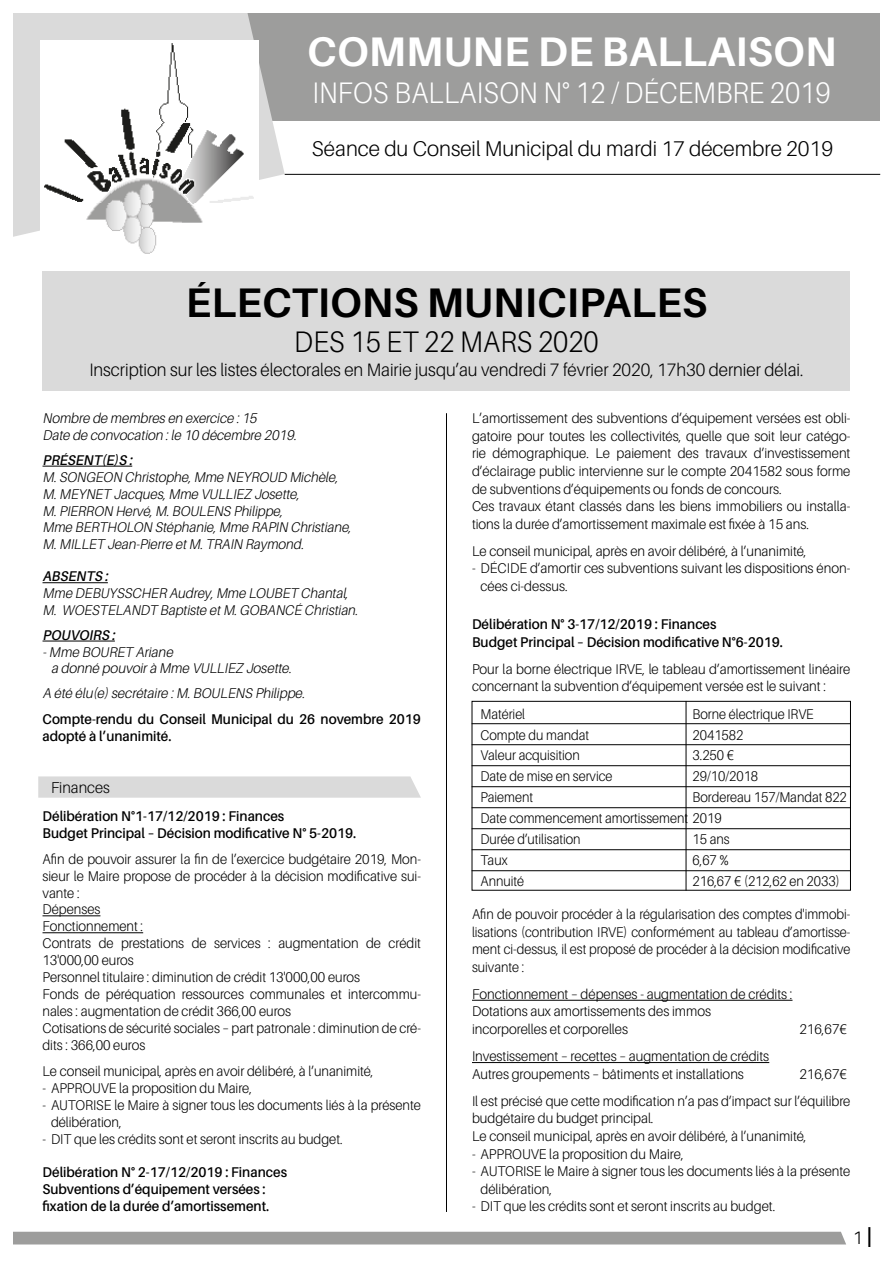
<style>
.page{position:relative;width:893px;height:1263px;background:#fff}
.page>*{position:absolute;margin:0;border:0;box-sizing:border-box;transform-origin:0 0}
.t1{font:700 41.4px "Aileron";letter-spacing:.005em;color:#000}
.t2{font:700 41.4px "Aileron";letter-spacing:.005em;color:#fff}
.t3{font:300 29.7px "Aileron";letter-spacing:.01em;color:#fff;scale:.91 1}
.t4{font:300 29.7px "Aileron";letter-spacing:.01em;color:#000;scale:.91 1}
.t5{font:300 21.3px "Aileron";color:#000}
.t6{font:300 18px "Aileron";color:#000;scale:.95 1}
.t7{font:300 18px "Aileron";color:#000}
.t8{font:300 15.75px "Aileron";color:#000;scale:.95 1}
.t9{font:300 14.1px/17.5px "Aileron";color:#000;scale:.95 1}
.t10{font:300 14.1px/17px "Aileron";color:#000;scale:.94 1}
.t11{font:300 14.1px/17.5px "Aileron";color:#000;scale:.92 1}
.t12{font:italic 300 14.1px/17px "Aileron";color:#000;scale:.95 1}
.t13{font:600 14.1px/17px "Aileron";color:#000;scale:.95 1}
.t14{font:italic 300 14.1px/17px "Aileron";color:#000;scale:.96 1}
.t15{font:italic 600 14.1px "Aileron";color:#000;scale:.95 1}
.s1{font-weight:600;font-size:28.8px}
</style>
<div class="page">
<svg style="left:38px;top:776px;width:383px;height:22px;background:#dbdbdb"></svg>
<div style="left:117px;top:0;width:776px;height:120px;background:#9d9d9c"></div>
<svg style="left:13px;top:13px;width:272px;height:224px;fill:#dadada"></svg>
<img style="left:41px;top:41px;width:217px;height:213px">
<div style="left:0;top:0;width:893px;height:13px;background:#fff"></div>
<div style="left:880px;top:0;width:13px;height:402px;background:#fff"></div>
<hr style="left:285px;top:174px;width:595px;height:1px;background:#000">
<hr style="left:43px;top:466px;width:89px;height:1px;background:#000">
<hr style="left:43px;top:582px;width:65px;height:1px;background:#000">
<hr style="left:43px;top:641px;width:72px;height:1px;background:#000">
<hr style="left:43px;top:915px;width:57px;height:1px;background:#000">
<hr style="left:43px;top:932px;width:100px;height:1px;background:#000">
<hr style="left:472px;top:1000px;width:320px;height:1px;background:#000">
<hr style="left:472px;top:1062px;width:297px;height:1px;background:#000">
<div style="left:13px;top:1232px;width:833px;height:12px;background:#9d9d9c"></div>
<hr style="left:446px;top:413px;width:1px;height:799px;background:#000">
<div style="left:43px;top:271px;width:807px;height:119px;background:#dadada"></div>
<div style="left:472px;top:701px;width:379px;height:190px;border:1px solid #000"></div>
<hr style="left:686px;top:701px;width:1px;height:190px;background:#000">
<hr style="left:472px;top:723px;width:379px;height:1px;background:#000">
<hr style="left:472px;top:744px;width:379px;height:1px;background:#000">
<hr style="left:472px;top:765px;width:379px;height:1px;background:#000">
<hr style="left:472px;top:786px;width:379px;height:1px;background:#000">
<hr style="left:472px;top:807px;width:379px;height:1px;background:#000">
<hr style="left:472px;top:828px;width:379px;height:1px;background:#000">
<hr style="left:472px;top:849px;width:379px;height:1px;background:#000">
<hr style="left:472px;top:870px;width:379px;height:1px;background:#000">
<h1 class="t2" style="left:307px;top:28px;width:531px">COMMUNE DE BALLAISON</h1>
<h2 class="t3" style="left:312px;top:77px;width:571px">INFOS BALLAISON N° 12 / DÉCEMBRE 2019</h2>
<h3 class="t5" style="left:312px;top:137px;width:523px">Séance du Conseil Municipal du mardi 17 décembre 2019</h3>
<h1 class="t1" style="left:186px;top:280px;width:523px">ÉLECTIONS MUNICIPALES</h1>
<h2 class="t4" style="left:294px;top:325px;width:336px">DES 15 ET 22 MARS 2020</h2>
<p class="t6" style="left:89px;top:360px;width:753px">Inscription sur les listes électorales en Mairie jusqu’au vendredi 7 février 2020, 17h30 dernier délai.</p>
<p class="t12" style="left:43px;top:410px;width:272px">Nombre de membres en exercice :15<br>Date de convocation :le 10 décembre 2019.</p>
<p class="t15" style="left:43px;top:452px;width:99px">PRÉSENT(E)S :</p>
<p class="t12" style="left:43px;top:468px;width:327px">M.SONGEON Christophe, Mme NEYROUD Michèle, M.MEYNET Jacques, Mme VULLIEZ Josette, M.PIERRON Hervé, M.BOULENS Philippe,<br>Mme BERTHOLON Stéphanie, Mme RAPIN Christiane, M.MILLET Jean-Pierre etM.TRAIN Raymond.</p>
<p class="t15" style="left:43px;top:569px;width:73px">ABSENTS :</p>
<p class="t12" style="left:43px;top:585px;width:336px">Mme DEBUYSSCHER Audrey, Mme LOUBET Chantal,<br>M. WOESTELANDT Baptiste etM.GOBANCÉ Christian.</p>
<p class="t15" style="left:43px;top:627px;width:81px">POUVOIRS :</p>
<p class="t14" style="left:51px;top:643px;width:255px;text-indent:-9px">-Mme BOURET Ariane<br>a donné pouvoirà Mme VULLIEZ Josette.</p>
<p class="t14" style="left:43px;top:685px;width:278px">A été élu(e)secrétaire :M.BOULENS Philippe.</p>
<p class="t13" style="left:43px;top:711px;width:400px">Compte-rendu du Conseil Municipal du 26 novembre 2019 adopté à l’unanimité.</p>
<p class="t8" style="left:51px;top:779px;width:63px">Finances</p>
<p class="t13" style="left:43px;top:807px;width:332px">Délibération N°1-17/12/2019 : Finances<br>Budget Principal – Décision modificative N° 5-2019.</p>
<p class="t10" style="left:43px;top:850px;width:404px">Afin de pouvoir assurer la fin de l’exercice budgétaire 2019, Mon&shy;sieur le Maire propose de procéder à la décision modificative sui&shy;vante :<br>Dépenses<br>Fonctionnement :<br>Contrats de prestations de services : augmentation de crédit 13'000,00 euros<br>Personnel titulaire : diminution de crédit 13'000,00 euros<br>Fonds de péréquation ressources communales et intercommu&shy;nales : augmentation de crédit 366,00 euros<br>Cotisations de sécurité sociales – part patronale : diminution de cré&shy;dits : 366,00 euros</p>
<p class="t10" style="left:43px;top:1062px;width:354px">Le conseil municipal, après en avoir délibéré, à l’unanimité,</p>
<p class="t10" style="left:43px;top:1079px;width:224px">- APPROUVE la proposition du Maire,</p>
<p class="t10" style="left:51px;top:1096px;width:395px;text-indent:-9px">- AUTORISE le Maire à signer tous les documents liés à la présente délibération,</p>
<p class="t10" style="left:43px;top:1130px;width:321px">- DIT que les crédits sont et seront inscrits au budget.</p>
<p class="t13" style="left:43px;top:1164px;width:259px">Délibération N° 2-17/12/2019 : Finances<br>Subventions d’équipement versées : fixation de la durée d’amortissement.</p>
<p class="t9" style="left:472px;top:410px;width:400px">L’amortissement des subventions d’équipement versées est obli&shy;gatoire pour toutes les collectivités, quelle que soit leur catégo&shy;rie démographique. Le paiement des travaux d’investissement d’éclairage public intervienne sur le compte 2041582 sous forme de subventions d’équipements ou fonds de concours.<br>Ces travaux étant classés dans les biens immobiliers ou installa&shy;tions la durée d’amortissement maximale est fixée à 15 ans.</p>
<p class="t9" style="left:472px;top:542px;width:354px">Le conseil municipal, après en avoir délibéré, à l’unanimité,</p>
<p class="t9" style="left:480px;top:560px;width:391px;text-indent:-9px">- DÉCIDE d’amortir ces subventions suivant les dispositions énon&shy;cées ci-dessus.</p>
<p class="t13" style="left:472px;top:616px;width:329px;line-height:17.5px">Délibération N° 3-17/12/2019 : Finances<br>Budget Principal – Décision modificative N°6-2019.</p>
<p class="t9" style="left:472px;top:660px;width:400px">Pour la borne électrique IRVE, le tableau d’amortissement linéaire concernant la subvention d’équipement versée est le suivant :</p>
<p class="t11" style="left:480px;top:705px;width:50px">Matériel</p>
<p class="t11" style="left:692px;top:705px;width:133px">Borne électrique IRVE</p>
<p class="t11" style="left:480px;top:726px;width:120px">Compte du mandat</p>
<p class="t11" style="left:692px;top:726px;width:57px">2041582</p>
<p class="t11" style="left:480px;top:747px;width:109px">Valeur acquisition</p>
<p class="t11" style="left:692px;top:747px;width:47px">3.250 €</p>
<p class="t11" style="left:480px;top:768px;width:145px">Date de mise en service</p>
<p class="t11" style="left:692px;top:768px;width:73px">29/10/2018</p>
<p class="t11" style="left:480px;top:789px;width:59px">Paiement</p>
<p class="t11" style="left:480px;top:787px;width:400px;line-height:20.9px;text-indent:212px">Bordereau 157/Mandat 822<br>Date commencement amortissement 2019<br>Durée d’utilisation</p>
<p class="t11" style="left:692px;top:830px;width:42px">15 ans</p>
<p class="t11" style="left:480px;top:851px;width:31px">Taux</p>
<p class="t11" style="left:692px;top:851px;width:41px">6,67 %</p>
<p class="t11" style="left:480px;top:872px;width:49px">Annuité</p>
<p class="t11" style="left:692px;top:872px;width:161px">216,67 € (212,62 en 2033)</p>
<p class="t11" style="left:472px;top:905px;width:413px;text-align:justify">Afin de pouvoir procéder à la régularisation des comptes d'immobi&shy;lisations (contribution IRVE) conformément au tableau d’amortisse&shy;ment ci-dessus, il est proposé de procéder à la décision modificative suivante :</p>
<p class="t9" style="left:472px;top:985px;width:339px">Fonctionnement – dépenses - augmentation de crédits :<br>Dotations aux amortissements des immos<br>incorporelles et corporelles</p>
<p class="t9" style="left:799px;top:1020px;width:52px">216,67€</p>
<p class="t9" style="left:472px;top:1048px;width:314px">Investissement – recettes – augmentation de crédits<br>Autres groupements – bâtiments et installations</p>
<p class="t9" style="left:472px;top:1060px;width:400px;line-height:27.2px;text-align:right">216,67€<br>Il est précisé que cette modification n’a pas d’impact sur l’équilibre</p>
<p class="t9" style="left:472px;top:1110px;width:354px">budgétaire du budget principal.<br>Le conseil municipal, après en avoir délibéré, à l’unanimité,</p>
<p class="t9" style="left:472px;top:1145px;width:224px">- APPROUVE la proposition du Maire,</p>
<p class="t9" style="left:480px;top:1162px;width:391px;text-indent:-9px">- AUTORISE le Maire à signer tous les documents liés à la présente délibération,</p>
<p class="t9" style="left:472px;top:1198px;width:321px">- DIT que les crédits sont et seront inscrits au budget.</p>
<p class="t7" style="left:853px;top:1228px;width:20px">1 <span class="s1">I</span></p>
</div>
